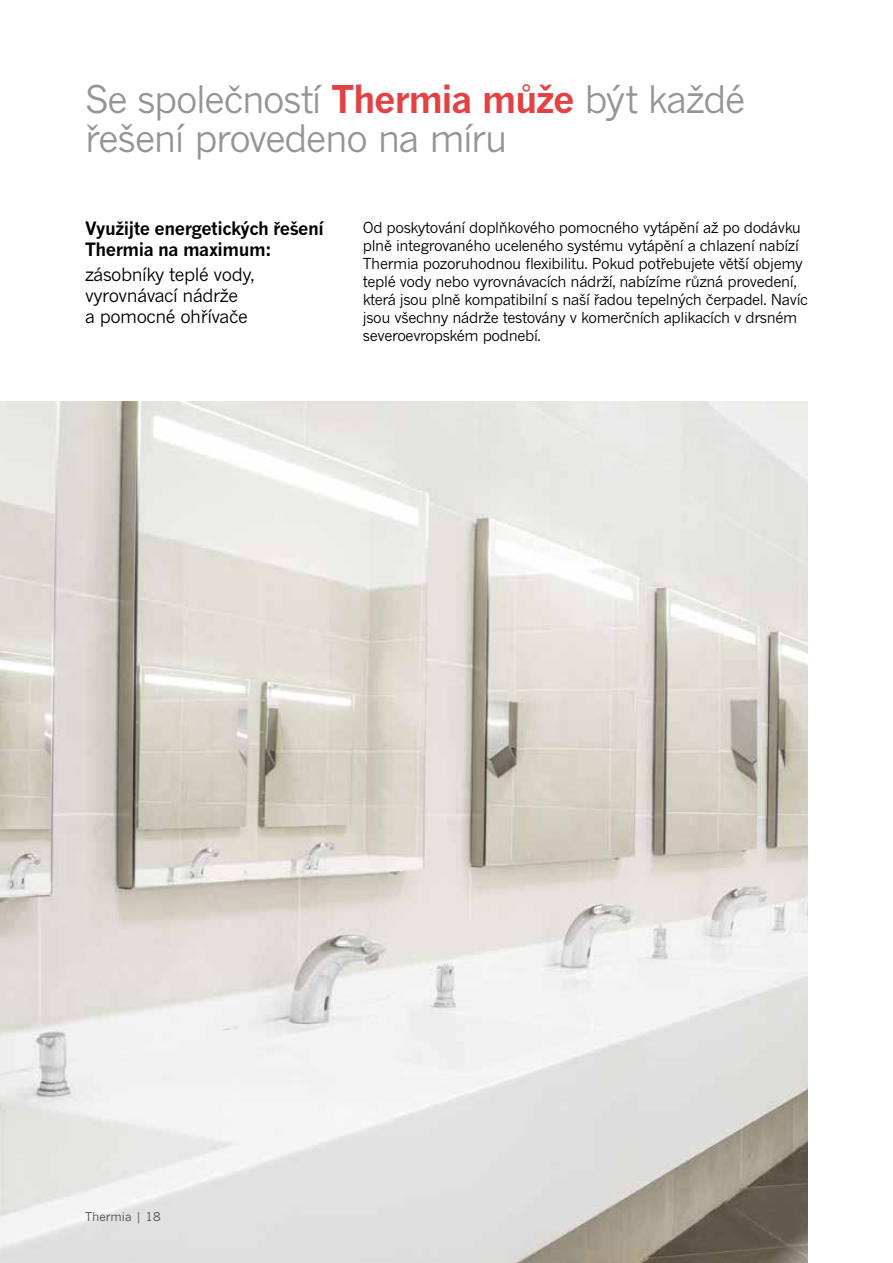
<style>
.page{position:relative;width:893px;height:1263px;background:#fff}
.page>*{position:absolute;margin:0;border:0;box-sizing:border-box;transform-origin:0 0}
.t1{font:37.5px/39px "News Gothic MT Pro";letter-spacing:-.04em;color:#939598}
.t2{font:18px/21px "News Gothic MT Pro";letter-spacing:-.025em;color:#000}
.t3{font:700 18px/21px "News Gothic MT Pro";letter-spacing:-.025em;color:#000}
.t4{font:15px/18px "News Gothic MT Pro";letter-spacing:-.025em;color:#000}
.t5{font:12px "News Gothic MT Pro";color:#4d4d4f}
.s1{font-weight:700;color:#e44145}
</style>
<div class="page">
<img style="left:0;top:402px;width:808px;height:861px">
<h1 class="t1" style="left:85px;top:80px;width:662px">Se společností <span class="s1">Thermia může</span> být každé řešení provedeno na míru</h1>
<p class="t3" style="left:85px;top:217px;width:240px">Využijte energetických řešení<br>Thermia na maximum:</p>
<p class="t2" style="left:85px;top:264px;width:171px">zásobníky teplé vody, vyrovnávací nádrže<br>a pomocné ohřívače</p>
<p class="t4" style="left:363px;top:218px;width:447px">Od poskytování doplňkového pomocného vytápění až po dodávku plně integrovaného uceleného systému vytápění a chlazení nabízí Thermia pozoruhodnou flexibilitu. Pokud potřebujete větší objemy teplé vody nebo vyrovnávacích nádrží, nabízíme různá provedení, která jsou plně kompatibilní s naší řadou tepelných čerpadel. Navíc jsou všechny nádrže testovány v komerčních aplikacích v drsném severoevropském podnebí.</p>
<p class="t5" style="left:85px;top:1210px;width:77px">Thermia | 18</p>
</div>
